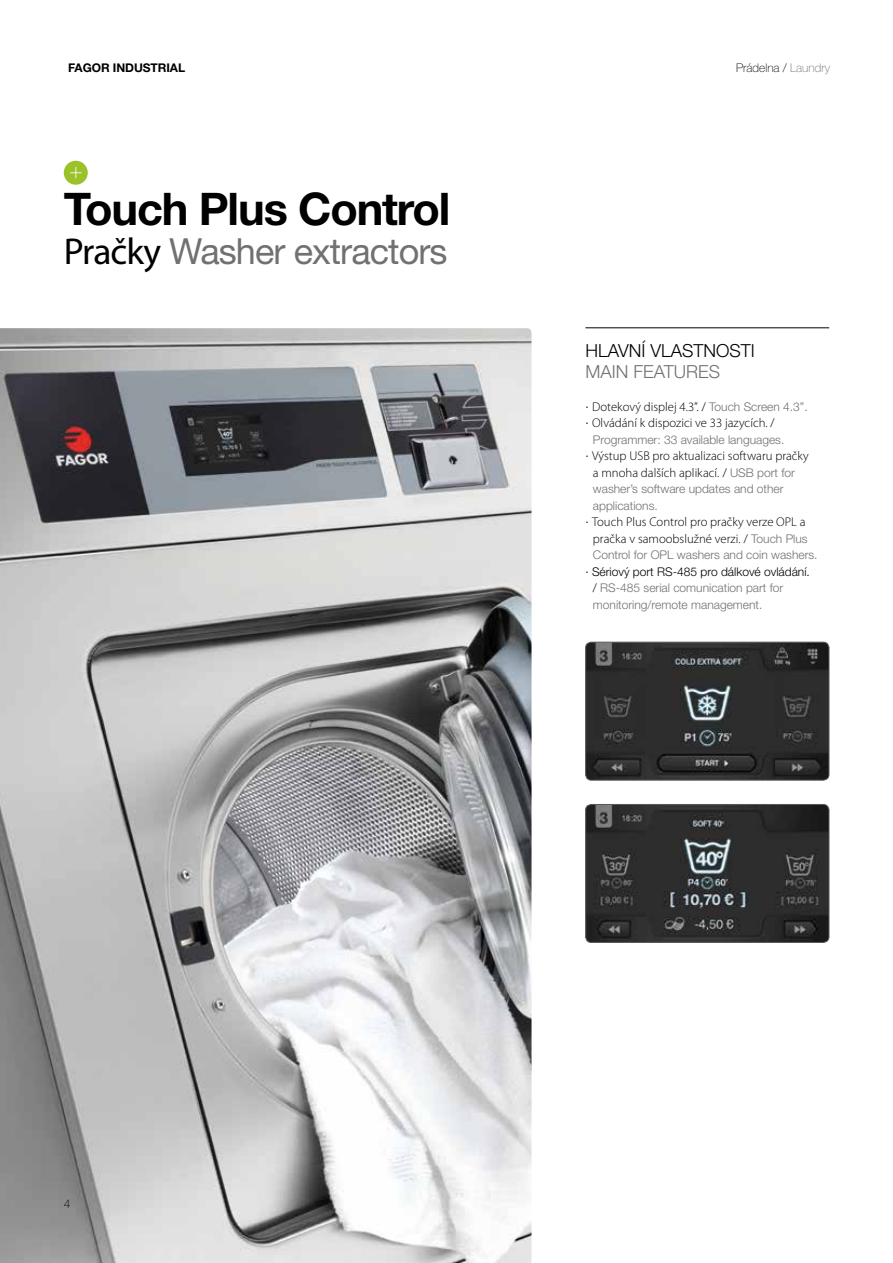
<style>
.page{position:relative;width:893px;height:1263px;background:#fff}
.page>*{position:absolute;margin:0;border:0;box-sizing:border-box;transform-origin:0 0}
.t1{font:700 45px "Helvetica Neue LT Std";letter-spacing:-.025em;color:#000}
.t2{font:36px "Helvetica Neue LT Std";letter-spacing:-.025em;color:#707172}
.t3{font:300 18px "Helvetica Neue LT Std";color:#000}
.t4{font:300 18px "Helvetica Neue LT Std";color:#707172}
.t5{font:300 12.75px/16.5px "Myriad Pro";color:#000;text-align:center}
.t6{font:300 12px/16.5px "Helvetica Neue LT Std";color:#707172}
.t7{font:100 12px "Helvetica Neue LT Std";color:#000}
.t8{font:700 12px "Helvetica Neue LT Std";letter-spacing:-.005em;color:#000}
.s1{color:#707172}
.s2{font-family:"Myriad Pro";font-size:37.5px;color:#000}
.s3{font-family:"Helvetica Neue LT Std";font-size:12px}
.s4{font-family:"Helvetica Neue LT Std";font-size:12px;color:#707172}
.s5{color:#000}
</style>
<div class="page">
<img style="left:0;top:328px;width:531px;height:935px">
<svg style="left:64px;top:161px;width:24px;height:24px"></svg>
<hr style="left:585px;top:327px;width:244px;height:1px;background:#000">
<img style="left:586px;top:642px;width:243px;height:138px">
<div style="left:585px;top:642px;width:244px;height:138px;border:1px solid #58585a;border-radius:6px"></div>
<img style="left:586px;top:804px;width:243px;height:138px">
<div style="left:585px;top:804px;width:244px;height:139px;border:1px solid #58585a;border-radius:6px"></div>
<p class="t8" style="left:68px;top:61px;width:119px">FAGOR INDUSTRIAL</p>
<p class="t7" style="left:736px;top:61px;width:96px">Prádelna / <span class="s1">Laundry</span></p>
<h1 class="t1" style="left:64px;top:181px;width:388px">Touch Plus Control</h1>
<h2 class="t2" style="left:64px;top:230px;width:385px"><span class="s2">Pračky</span> Washer extractors</h2>
<h3 class="t3" style="left:585px;top:339px;width:171px">HLAVNÍ VLASTNOSTI</h3>
<h3 class="t4" style="left:585px;top:360px;width:136px">MAIN FEATURES</h3>
<p class="t5" style="left:585px;top:398px;width:224px;text-align:left"><span class="s3">·</span> Dotekový displej 4.3”. <span class="s3">/</span> <span class="s4">Touch Screen 4.3”. </span><span class="s3">·</span> Olvádání k dispozici ve 33 jazycích. <span class="s3">/</span></p>
<p class="t6" style="left:593px;top:431px;width:193px">Programmer: 33 available languages.</p>
<p class="t5" style="left:585px;top:448px;width:225px"><span class="s3">·</span> Výstup USB pro aktualizaci softwaru pračky a mnoha dalších aplikací. <span class="s3">/</span> <span class="s4">USB port for</span></p>
<p class="t6" style="left:593px;top:480px;width:192px">washer’s software updates and other applications.</p>
<p class="t5" style="left:585px;top:514px;width:224px"><span class="s3">·</span> Touch Plus Control pro pračky verze OPL a pračka v samoobslužné verzi. <span class="s3">/</span> <span class="s4">Touch Plus</span></p>
<p class="t6" style="left:593px;top:546px;width:226px">Control for OPL washers and coin washers.</p>
<p class="t6" style="left:593px;top:563px;width:219px;text-indent:-8px"><span class="s5">· Sériový port RS-485 pro dálkové ovládání. /</span> RS-485 serial comunication part for monitoring/remote management.</p>
<p class="t7" style="left:64px;top:1196px;width:8px">4</p>
</div>
